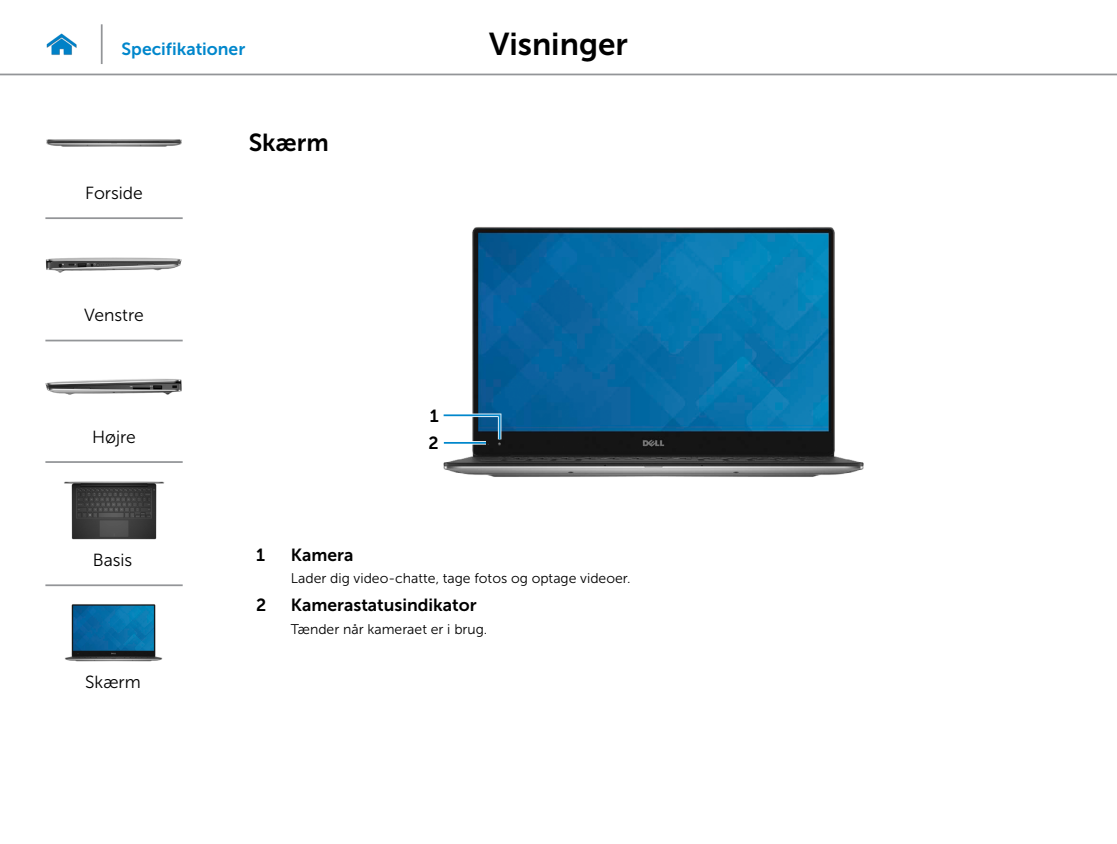
<style>
.page{position:relative;width:1117px;height:844px;background:#fff}
.page>*{position:absolute;margin:0;border:0;box-sizing:border-box;transform-origin:0 0}
.t1{font:31.5px "Museo Sans For Dell 700";color:#000}
.Head2{font:24.5px "Museo Sans For Dell 700";color:#000}
.Callout_Head{font:17.5px "Museo Sans For Dell 700";color:#000}
.t2{font:17.5px "Museo Sans For Dell 300";color:#000}
.t3{font:17.5px "Museo Sans For Dell 700";color:#0087cc}
.Callout-L{font:17.5px "Museo Sans For Dell 700";color:#000}
.Callout_description{font:14px "Museo Sans For Dell 300";color:#000}
</style>
<div class="page">
<hr style="left:0;top:74px;width:1116px;height:1px;background:#939598">
<img style="left:46px;top:33px;width:31px;height:22px">
<img style="left:443px;top:227px;width:421px;height:250px">
<hr style="left:444px;top:441px;width:42px;height:3px;background:#fff">
<svg style="left:443px;top:411px;width:60px;height:32px"></svg>
<hr style="left:101px;top:24px;width:2px;height:40px;background:#939598">
<img style="left:46px;top:139px;width:136px;height:8px">
<img style="left:45px;top:257px;width:137px;height:16px">
<img style="left:45px;top:378px;width:137px;height:17px">
<img style="left:64px;top:481px;width:100px;height:58px">
<img style="left:65px;top:604px;width:98px;height:57px">
<hr style="left:45px;top:217px;width:138px;height:2px;background:#939598">
<hr style="left:45px;top:339px;width:138px;height:2px;background:#939598">
<hr style="left:45px;top:461px;width:138px;height:2px;background:#939598">
<hr style="left:45px;top:584px;width:138px;height:2px;background:#939598">
<p class="t3" style="left:122px;top:39px;width:125px">Specifikationer</p>
<h1 class="t1" style="left:489px;top:26px;width:140px">Visninger</h1>
<p class="t2" style="left:85px;top:183px;width:59px">Forside</p>
<p class="t2" style="left:84px;top:305px;width:61px">Venstre</p>
<p class="t2" style="left:92px;top:428px;width:45px">Højre</p>
<p class="t2" style="left:93px;top:550px;width:41px">Basis</p>
<p class="t2" style="left:85px;top:672px;width:57px">Skærm</p>
<p class="Head2" style="left:249px;top:128px;width:81px">Skærm</p>
<p class="Callout-L" style="left:429px;top:405px;width:10px">1</p>
<p class="Callout-L" style="left:428px;top:433px;width:12px">2</p>
<p class="Callout_Head" style="left:256px;top:544px;width:10px">1</p>
<p class="Callout_Head" style="left:291px;top:544px;width:64px">Kamera</p>
<p class="Callout_description" style="left:291px;top:570px;width:341px">Lader dig video-chatte, tage fotos og optage videoer.</p>
<p class="Callout_Head" style="left:256px;top:595px;width:12px">2</p>
<p class="Callout_Head" style="left:291px;top:595px;width:187px">Kamerastatusindikator</p>
<p class="Callout_description" style="left:291px;top:621px;width:198px">Tænder når kameraet er i brug.</p>
</div>
